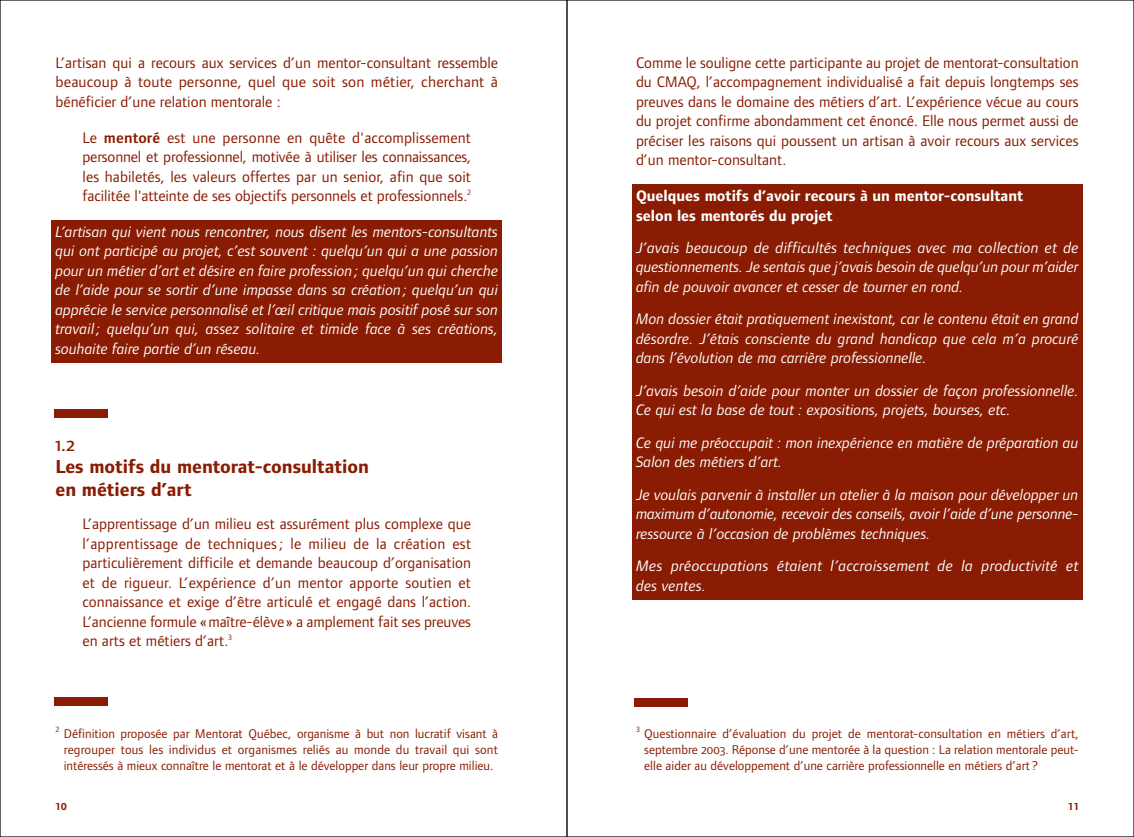
<style>
.page{position:relative;width:1134px;height:837px;background:#fff}
.page>*{position:absolute;margin:0;border:0;box-sizing:border-box;transform-origin:0 0}
.t1{font:700 19.5px/22.5px "Foundry Form Sans";color:#891c02}
.t2{font:19.5px "Foundry Form Sans Medium SC";color:#891c02}
.t3{font:italic 15.75px/19.5px "Foundry Form Sans";color:#fff;text-align:justify}
.t4{font:15.75px/19.5px "Foundry Form Sans";color:#891c02;text-align:justify}
.t5{font:700 15.75px/19.5px "Foundry Form Sans";color:#fff}
.t6{font:13.2px/15.8px "Foundry Form Sans";color:#891c02;text-align:justify}
.t7{font:700 10.5px "Foundry Form Sans";color:#891c02}
.t8{font:7.8px "Foundry Form Sans";color:#891c02}
.s1{font-weight:600}
.s2{font-family:"Foundry Form Sans Book SC"}
</style>
<div class="page">
<div style="left:51px;top:220px;width:451px;height:142px;background:#891c02"></div>
<div style="left:632px;top:184px;width:451px;height:415px;background:#891c02"></div>
<div style="left:54px;top:698px;width:54px;height:8px;background:#891c02"></div>
<div style="left:54px;top:410px;width:54px;height:8px;background:#891c02"></div>
<div style="left:634px;top:698px;width:54px;height:8px;background:#891c02"></div>
<p class="t4" style="left:56px;top:54px;width:444px">L’artisan qui a recours aux services d’un mentor-consultant ressemble beaucoup à toute personne, quel que soit son métier, cherchant à bénéficier d’une relation mentorale :</p>
<p class="t4" style="left:83px;top:129px;width:390px">Le <span class="s1">mentoré</span> est une personne en quête d'accomplissement personnel et professionnel, motivée à utiliser les connaissances, les habiletés, les valeurs offertes par un senior, afin que soit facilitée l'atteinte de ses objectifs personnels et professionnels.<sup>2</sup></p>
<p class="t3" style="left:56px;top:222px;width:444px">L’artisan qui vient nous rencontrer, nous disent les mentors-consultants qui ont participé au projet, c’est souvent : quelqu’un qui a une passion pour un métier d’art et désire en faire profession ; quelqu’un qui cherche de l’aide pour se sortir d’une impasse dans sa création ; quelqu’un qui apprécie le service personnalisé et l’œil critique mais positif posé sur son travail ; quelqu’un qui, assez solitaire et timide face à ses créations, souhaite faire partie d’un réseau.</p>
<p class="t2" style="left:56px;top:433px;width:21px">1.2</p>
<p class="t1" style="left:56px;top:457px;width:315px">Les motifs du mentorat-consultation en métiers d’art</p>
<p class="t4" style="left:82px;top:516px;width:390px">L’apprentissage d’un milieu est assurément plus complexe que l’apprentissage de techniques ; le milieu de la création est particulièrement difficile et demande beaucoup d’organisation et de rigueur. L’expérience d’un mentor apporte soutien et connaissance et exige d’être articulé et engagé dans l’action.<br>L’ancienne formule «maître-élève» a amplement fait ses preuves en arts et métiers d’art.<sup>3</sup></p>
<p class="t4" style="left:636px;top:54px;width:444px">Comme le souligne cette participante au projet de mentorat-consultation du CMAQ, l’accompagnement individualisé a fait depuis longtemps ses preuves dans le domaine des métiers d’art. L’expérience vécue au cours du projet confirme abondamment cet énoncé. Elle nous permet aussi de préciser les raisons qui poussent un artisan à avoir recours aux services d’un mentor-consultant.</p>
<p class="t5" style="left:636px;top:187px;width:389px">Quelques motifs d’avoir recours à un mentor-consultant selon les mentorés du projet</p>
<p class="t3" style="left:636px;top:238px;width:444px">J’avais beaucoup de difficultés techniques avec ma collection et de questionnements. Je sentais que j’avais besoin de quelqu’un pour m’aider afin de pouvoir avancer et cesser de tourner en rond.</p>
<p class="t3" style="left:636px;top:309px;width:444px">Mon dossier était pratiquement inexistant, car le contenu était en grand désordre. J’étais consciente du grand handicap que cela m’a procuré dans l’évolution de ma carrière professionnelle.</p>
<p class="t3" style="left:636px;top:381px;width:444px">J’avais besoin d’aide pour monter un dossier de façon professionnelle.<br>Ce qui est la base de tout : expositions, projets, bourses, etc.</p>
<p class="t3" style="left:636px;top:433px;width:444px">Ce qui me préoccupait : mon inexpérience en matière de préparation au<br>Salon des métiers d’art.</p>
<p class="t3" style="left:636px;top:485px;width:444px">Je voulais parvenir à installer un atelier à la maison pour développer un maximum d’autonomie, recevoir des conseils, avoir l’aide d’une personne&shy;ressource à l’occasion de problèmes techniques.</p>
<p class="t3" style="left:636px;top:556px;width:444px">Mes préoccupations étaient l’accroissement de la productivité et des ventes.</p>
<p class="t8" style="left:56px;top:726px;width:5px">2</p>
<p class="t6" style="left:64px;top:727px;width:436px">Définition proposée par Mentorat Québec, organisme à but non lucratif visant à regrouper tous les individus et organismes reliés au monde du travail qui sont intéressés à mieux connaître le mentorat et à le développer dans leur propre milieu.</p>
<p class="t8" style="left:636px;top:726px;width:5px">3</p>
<p class="t6" style="left:644px;top:727px;width:436px">Questionnaire d’évaluation du projet de mentorat-consultation en métiers d’art, septembre <span class="s2">2003</span>. Réponse d’une mentorée à la question : La relation mentorale peut&shy;elle aider au développement d’une carrière professionnelle en métiers d’art ?</p>
<p class="t7" style="left:56px;top:803px;width:13px">10</p>
<p class="t7" style="left:1068px;top:803px;width:13px">11</p>
</div>
